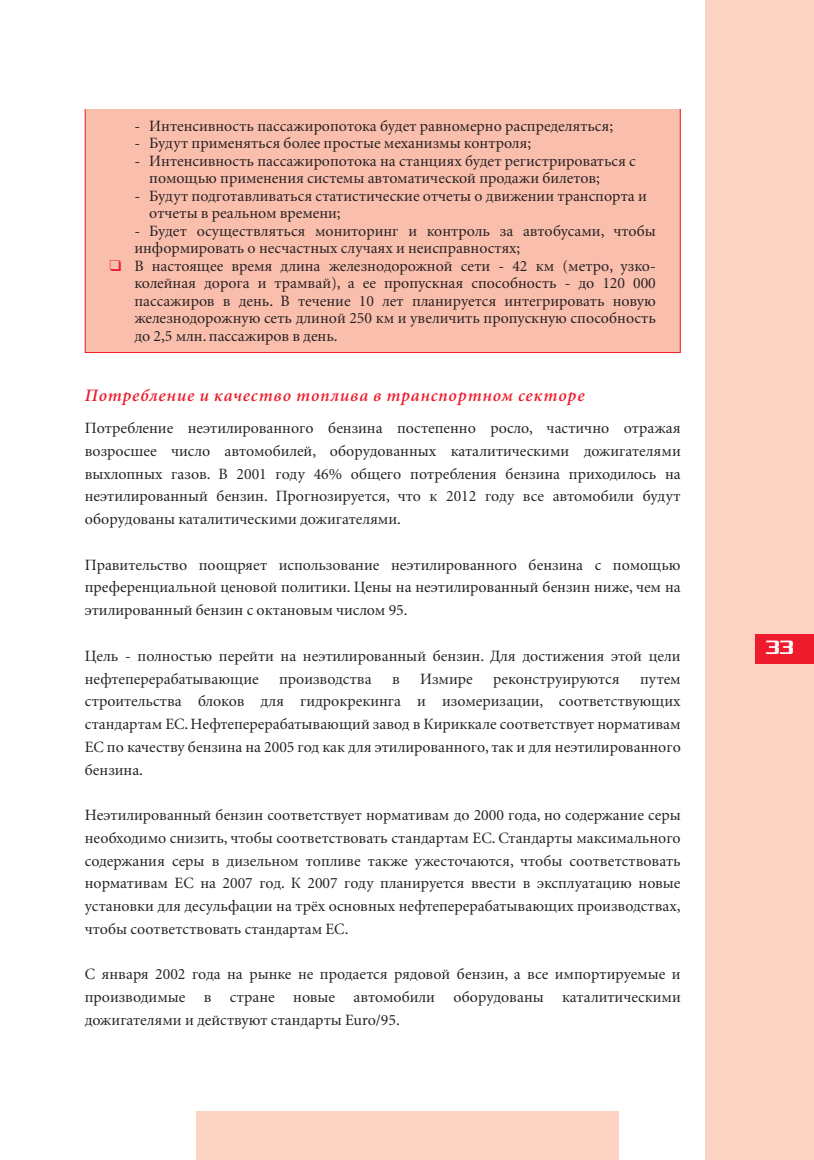
<style>
.page{position:relative;width:814px;height:1160px;background:#fff}
.page>*{position:absolute;margin:0;border:0;box-sizing:border-box;transform-origin:0 0}
.t1{font:500 21px "Serpentine";color:#fff}
.t2{font:italic 600 17.5px "Minion Cyr";letter-spacing:.05em;color:#ee1b2c}
.t3{font:15.75px/22.8px "Minion Cyr";color:#231f20;text-align:justify}
.s1{color:#ee1b2c}
</style>
<div class="page">
<div style="left:85px;top:95px;width:595px;height:257px;background:#fabeac"></div>
<div style="left:705px;top:0;width:108px;height:1160px;background:#fcd3c3"></div>
<div style="left:754px;top:634px;width:59px;height:30px;background:#ee1b2c"></div>
<div style="left:196px;top:1111px;width:422px;height:49px;background:#fcd3c3"></div>
<div style="left:65px;top:63px;width:628px;height:46px;background:#fff"></div>
<p class="t3" style="left:134px;top:116px;width:480px">- Интенсивность пассажиропотока будет равномерно распределяться;</p>
<p class="t3" style="left:134px;top:133px;width:398px">- Будут применяться более простые механизмы контроля;</p>
<p class="t3" style="left:149px;top:153px;width:488px;line-height:17.5px;text-indent:-15px">- Интенсивность пассажиропотока на станциях будет регистрироваться с помощью применения системы автоматической продажи билетов;</p>
<p class="t3" style="left:149px;top:188px;width:498px;line-height:17.5px;text-indent:-15px">- Будут подготавливаться статистические отчеты о движении транспорта и отчеты в реальном времени;</p>
<p class="t3" style="left:134px;top:223px;width:522px;line-height:17.5px">- Будет осуществляться мониторинг и контроль за автобусами, чтобы информировать о несчастных случаях и неисправностях;</p>
<p class="t3" style="left:134px;top:258px;width:522px;line-height:17.5px;text-indent:-25px"><span class="s1">❑</span> В настоящее время длина железнодорожной сети - 42 км (метро, узко&shy;колейная дорога и трамвай), а ее пропускная способность - до 120 000 пассажиров в день. В течение 10 лет планируется интегрировать новую железнодорожную сеть длиной 250 км и увеличить пропускную способность до 2,5 млн. пассажиров в день.</p>
<p class="t2" style="left:85px;top:388px;width:501px">Потребление и качество топлива в транспортном секторе</p>
<p class="t3" style="left:85px;top:418px;width:597px">Потребление неэтилированного бензина постепенно росло, частично отражая возросшее число автомобилей, оборудованных каталитическими дожигателями выхлопных газов. В 2001 году 46% общего потребления бензина приходилось на неэтилированный бензин. Прогнозируется, что к 2012 году все автомобили будут оборудованы каталитическими дожигателями.</p>
<p class="t3" style="left:85px;top:554px;width:597px">Правительство поощряет использование неэтилированного бензина с помощью преференциальной ценовой политики. Цены на неэтилированный бензин ниже, чем на этилированный бензин с октановым числом 95.</p>
<p class="t3" style="left:85px;top:645px;width:597px">Цель - полностью перейти на неэтилированный бензин. Для достижения этой цели нефтеперерабатывающие</p>
<p class="t3" style="left:279px;top:668px;width:94px">производства</p>
<p class="t3" style="left:392px;top:668px;width:9px">в</p>
<p class="t3" style="left:420px;top:668px;width:54px">Измире</p>
<p class="t3" style="left:493px;top:668px;width:128px">реконструируются</p>
<p class="t3" style="left:85px;top:668px;width:597px;text-indent:555px">путем строительства блоков для гидрокрекинга и изомеризации, соответствующих стандартам ЕС. Нефтеперерабатывающий завод в Кириккале соответствует нормативам ЕС по качеству бензина на 2005 год как для этилированного, так и для неэтилированного бензина.</p>
<p class="t3" style="left:85px;top:805px;width:597px">Неэтилированный бензин соответствует нормативам до 2000 года, но содержание серы необходимо снизить, чтобы соответствовать стандартам ЕС. Стандарты максимального содержания серы в дизельном топливе также ужесточаются, чтобы соответствовать нормативам ЕС на 2007 год. К 2007 году планируется ввести в эксплуатацию новые установки для десульфации на трёх основных нефтеперерабатывающих производствах, чтобы соответствовать стандартам ЕС.</p>
<p class="t3" style="left:85px;top:964px;width:597px">С января 2002 года на рынке не продается рядовой бензин, а все импортируемые и производимые в стране новые автомобили оборудованы каталитическими дожигателями и действуют стандарты Euro/95.</p>
<h1 class="t1" style="left:765px;top:641px;width:30px">33</h1>
</div>
